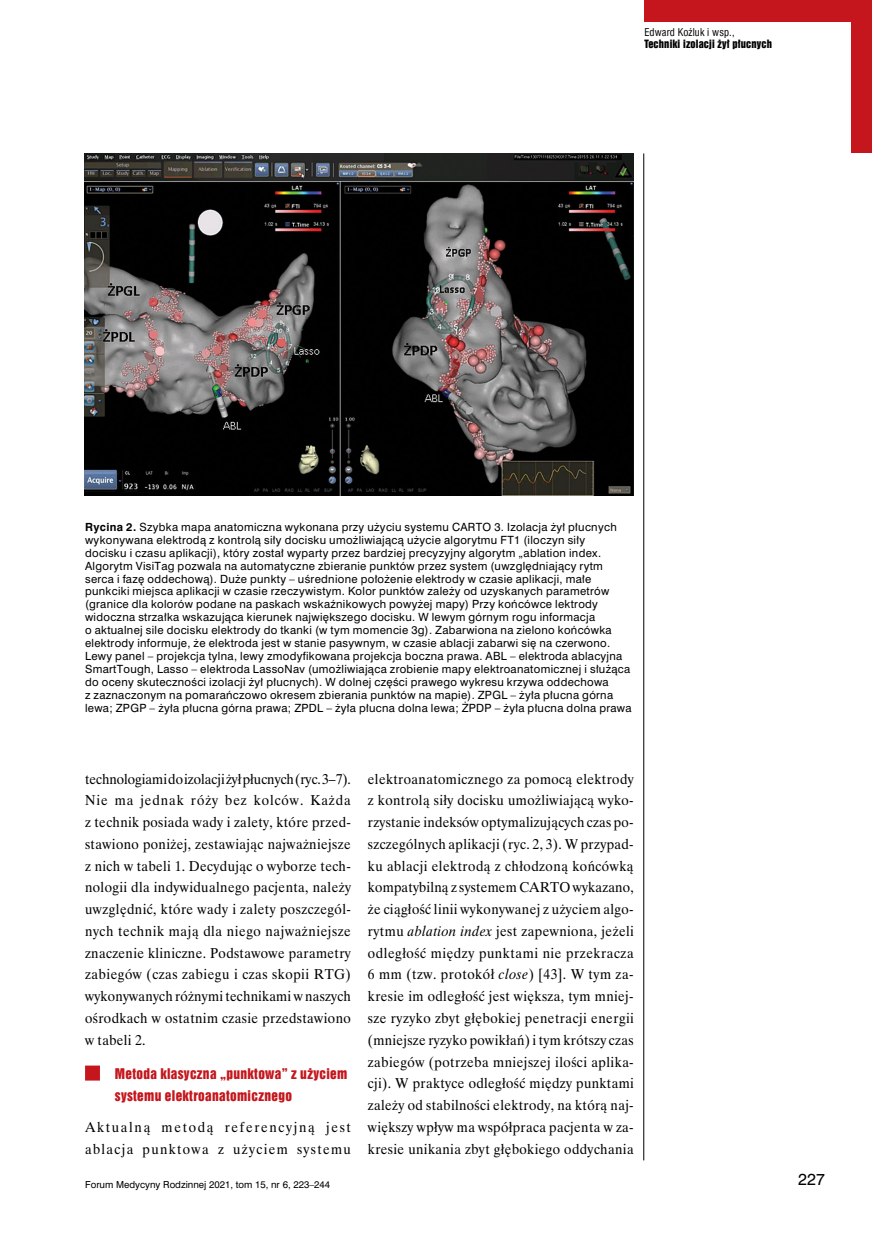
<style>
.page{position:relative;width:872px;height:1234px;background:#fff}
.page>*{position:absolute;margin:0;border:0;box-sizing:border-box;transform-origin:0 0}
.t1{font:15px "Swis 721 PL";color:#000}
.t2{font:14.25px/21.8px "Time Ibis EE";letter-spacing:.03em;color:#000;text-align:justify;scale:.95 1}
.t3{font:14.25px/21.8px "Time Ibis EE";letter-spacing:.12em;color:#000;scale:.95 1}
.t4{font:13.5px/21.8px "Swis 921 EU";letter-spacing:.025em;color:#c4161c}
.t5{font:10.5px/12.9px "Swis 721 PL";letter-spacing:.03em;color:#000}
.t6{font:10.5px "Swis 921 EU";letter-spacing:.01em;color:#000}
.t7{font:10.5px "Swis 721 Cn EU";letter-spacing:.01em;color:#000}
.t8{font:9px "Swis 721 PL";color:#000}
.s1{font-weight:700}
.s2{font-style:italic}
</style>
<div class="page">
<div style="left:644px;top:0;width:228px;height:21px;background:#c4161c"></div>
<div style="left:850px;top:0;width:22px;height:153px;background:#c4161c"></div>
<hr style="left:643px;top:153px;width:1px;height:1007px;background:#000">
<div style="left:85px;top:1065px;width:15px;height:15px;background:#c4161c"></div>
<img style="left:85px;top:153px;width:549px;height:342px">
<p class="t7" style="left:644px;top:25px;width:92px">Edward Koźluk i wsp.,</p>
<p class="t6" style="left:644px;top:37px;width:129px">Techniki izolacji żył płucnych</p>
<p class="t5" style="left:85px;top:520px;width:548px"><span class="s1">Rycina 2.</span> Szybka mapa anatomiczna wykonana przy użyciu systemu CARTO 3. Izolacja żył płucnych wykonywana elektrodą z kontrolą siły docisku umożliwiającą użycie algorytmu FT1 (iloczyn siły<br>docisku i czasu aplikacji), który został wyparty przez bardziej precyzyjny algorytm „ablation index.<br>Algorytm VisiTag pozwala na automatyczne zbieranie punktów przez system (uwzględniający rytm serca i fazę oddechową). Duże punkty – uśrednione położenie elektrody w czasie aplikacji, małe punkciki miejsca aplikacji w czasie rzeczywistym. Kolor punktów zależy od uzyskanych parametrów (granice dla kolorów podane na paskach wskaźnikowych powyżej mapy) Przy końcówce lektrody widoczna strzałka wskazująca kierunek największego docisku. W lewym górnym rogu informacja<br>o aktualnej sile docisku elektrody do tkanki (w tym momencie 3g). Zabarwiona na zielono końcówka elektrody informuje, że elektroda jest w stanie pasywnym, w czasie ablacji zabarwi się na czerwono.<br>Lewy panel – projekcja tylna, lewy zmodyfikowana projekcja boczna prawa. ABL – elektroda ablacyjna SmartTough, Lasso – elektroda LassoNav (umożliwiająca zrobienie mapy elektroanatomicznej i służąca do oceny skuteczności izolacji żył płucnych). W dolnej części prawego wykresu krzywa oddechowa<br>z zaznaczonym na pomarańczowo okresem zbierania punktów na mapie). ZPGL – żyła płucna górna lewa; ZPGP – żyła płucna górna prawa; ZPDL – żyła płucna dolna lewa; ŻPDP – żyła płucna dolna prawa</p>
<p class="t2" style="left:85px;top:767px;width:281px">technologiami do izolacji żył płucnych (ryc. 3–7).<br>Nie ma jednak róży bez kolców. Każda z technik posiada wady i zalety, które przed&shy;stawiono poniżej, zestawiając najważniejsze z nich w tabeli 1. Decydując o wyborze tech&shy;nologii dla indywidualnego pacjenta, należy uwzględnić, które wady i zalety poszczegól&shy;nych technik mają dla niego najważniejsze znaczenie kliniczne. Podstawowe parametry zabiegów (czas zabiegu i czas skopii RTG) wykonywanych różnymi technikami w naszych ośrodkach w ostatnim czasie przedstawiono w tabeli 2.</p>
<p class="t4" style="left:115px;top:1062px;width:234px">Metoda klasyczna „punktowa” z użyciem systemu elektroanatomicznego</p>
<h2 class="t3" style="left:85px;top:1115px;width:281px">Aktualną metodą referencyjną jest ablacja punktowa z użyciem systemu</h2>
<p class="t8" style="left:85px;top:1178px;width:246px">Forum Medycyny Rodzinnej 2021, tom 15, nr 6, 223–244</p>
<p class="t2" style="left:368px;top:767px;width:281px">elektroanatomicznego za pomocą elektrody z kontrolą siły docisku umożliwiającą wyko&shy;rzystanie indeksów optymalizujących czas po&shy;szczególnych aplikacji (ryc. 2, 3). W przypad&shy;ku ablacji elektrodą z chłodzoną końcówką kompatybilną z systemem CARTO wykazano, że ciągłość linii wykonywanej z użyciem algo&shy;rytmu <span class="s2">ablation index</span> jest zapewniona, jeżeli odległość między punktami nie przekracza 6 mm (tzw. protokół <span class="s2">close</span>) [43]. W tym za&shy;kresie im odległość jest większa, tym mniej&shy;sze ryzyko zbyt głębokiej penetracji energii (mniejsze ryzyko powikłań) i tym krótszy czas zabiegów (potrzeba mniejszej ilości aplika&shy;cji). W praktyce odległość między punktami zależy od stabilności elektrody, na którą naj&shy;większy wpływ ma współpraca pacjenta w za&shy;kresie unikania zbyt głębokiego oddychania</p>
<h1 class="t1" style="left:798px;top:1169px;width:29px">227</h1>
</div>
